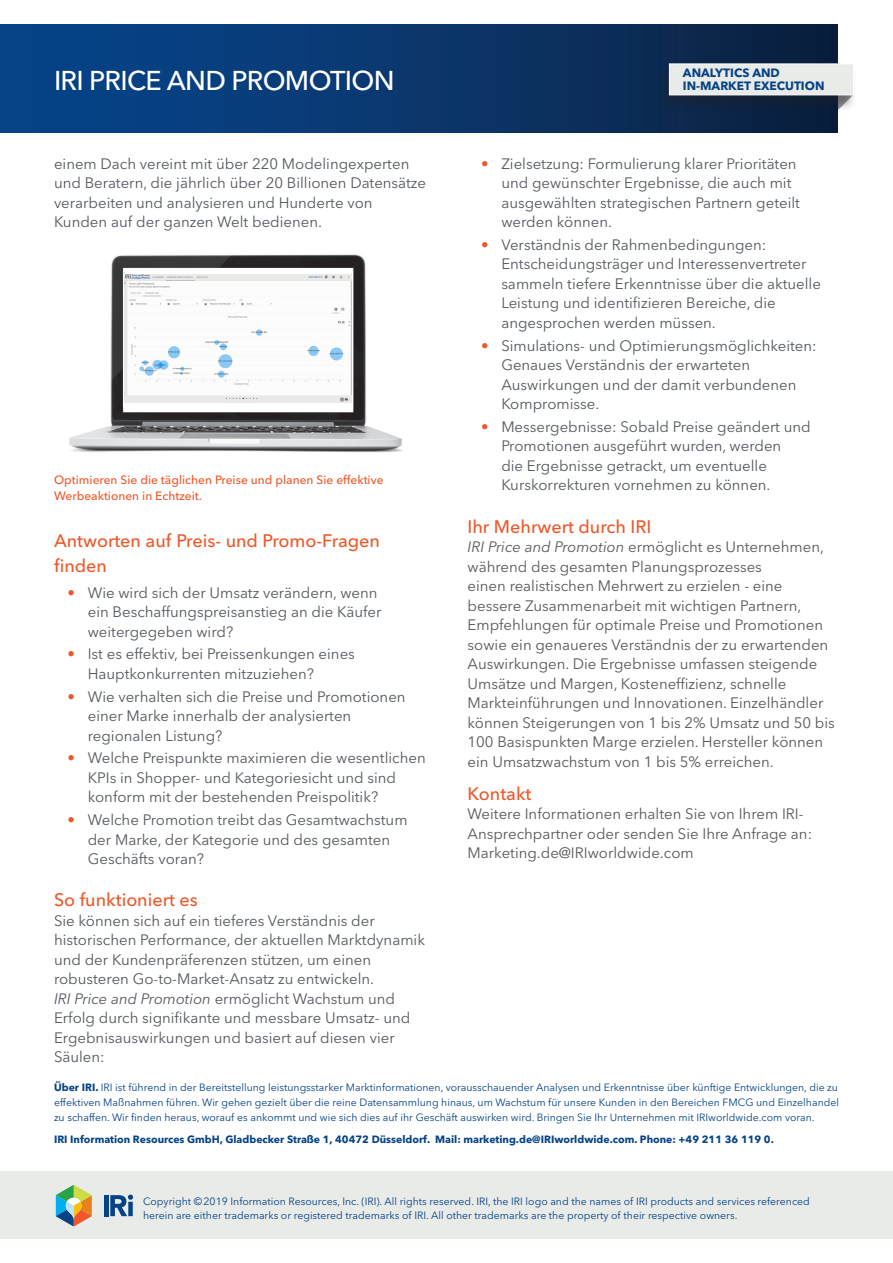
<style>
.page{position:relative;width:893px;height:1263px;background:#fff}
.page>*{position:absolute;margin:0;border:0;box-sizing:border-box;transform-origin:0 0}
.Page1_Main_Header{font:500 27px "Avenir Next LT Pro";letter-spacing:-.025em;color:#fff}
.header1{font:500 18px/25.5px "Avenir Next LT Pro";color:#ee5829}
.Body_Copy{font:15px/19.5px "Avenir Next LT Pro";color:#535860}
.Body_Copy_Bullets{font:15px/19.5px "Avenir Next LT Pro";color:#57585a}
.t1{font:500 12px/16.5px "Avenir Next LT Pro";color:#ee5829}
.t2{font:700 12px "Avenir Next LT Pro";color:#054286}
.t3{font:10.5px/15px "Avenir Next LT Pro";color:#054286}
.t4{font:700 10.5px "Avenir Next LT Pro";color:#054286}
.s1{color:#ee5829}
.s2{font-style:italic}
.s3{font-weight:700}
</style>
<div class="page">
<div style="left:0;top:24px;width:837px;height:109px;background:linear-gradient(to right,#074791,#0c2140)"></div>
<div style="left:0;top:1171px;width:893px;height:68px;background:#e9ebe8"></div>
<svg style="left:56px;top:1185px;width:36px;height:41px"></svg>
<svg style="left:104px;top:1194px;width:30px;height:23px"></svg>
<div style="left:656px;top:64px;width:201px;height:48px;background:#231f20;opacity:.4"></div>
<div style="left:669px;top:64px;width:185px;height:31px;background:#e9ebe8"></div>
<img style="left:69px;top:254px;width:333px;height:199px">
<img style="left:125px;top:274px;width:226px;height:129px">
<div style="left:125px;top:403px;width:227px;height:8px;background:#fff"></div>
<div style="left:125px;top:268px;width:225px;height:6px;background:#fff"></div>
<p class="Page1_Main_Header" style="left:54px;top:64px;width:342px">IRI PRICE AND PROMOTION</p>
<p class="Body_Copy" style="left:54px;top:154px;width:374px">einem Dach vereint mit über 220 Modelingexperten und Beratern, die jährlich über 20 Billionen Datensätze verarbeiten und analysieren und Hunderte von Kunden auf der ganzen Welt bedienen.</p>
<p class="t1" style="left:54px;top:471px;width:331px">Optimieren Sie die täglichen Preise und planen Sie effektive<br>Werbeaktionen in Echtzeit.</p>
<p class="header1" style="left:54px;top:528px;width:327px">Antworten auf Preis- und Promo-Fragen finden</p>
<p class="Body_Copy" style="left:88px;top:583px;width:295px;text-indent:-20px"><span class="s1">•</span> Wie wird sich der Umsatz verändern, wenn ein Beschaffungspreisanstieg an die Käufer weitergegeben wird?</p>
<p class="Body_Copy" style="left:88px;top:644px;width:269px;text-indent:-20px"><span class="s1">•</span> Ist es effektiv, bei Preissenkungen eines<br>Hauptkonkurrenten mitzuziehen?</p>
<p class="Body_Copy" style="left:88px;top:687px;width:319px;text-indent:-20px"><span class="s1">•</span> Wie verhalten sich die Preise und Promotionen einer Marke innerhalb der analysierten regionalen Listung?</p>
<p class="Body_Copy" style="left:88px;top:748px;width:339px;text-indent:-20px"><span class="s1">•</span> Welche Preispunkte maximieren die wesentlichen<br>KPIs in Shopper- und Kategoriesicht und sind konform mit der bestehenden Preispolitik?</p>
<p class="Body_Copy" style="left:88px;top:810px;width:321px;text-indent:-20px"><span class="s1">•</span> Welche Promotion treibt das Gesamtwachstum der Marke, der Kategorie und des gesamten<br>Geschäfts voran?</p>
<p class="header1" style="left:54px;top:887px;width:145px">So funktioniert es</p>
<p class="Body_Copy" style="left:54px;top:911px;width:372px">Sie können sich auf ein tieferes Verständnis der historischen Performance, der aktuellen Marktdynamik und der Kundenpräferenzen stützen, um einen robusteren Go-to-Market-Ansatz zu entwickeln.</p>
<p class="Body_Copy" style="left:54px;top:989px;width:358px"><span class="s2">IRI Price and Promotion</span> ermöglicht Wachstum und Erfolg durch signifikante und messbare Umsatz- und Ergebnisauswirkungen und basiert auf diesen vier Säulen:</p>
<p class="t2" style="left:683px;top:65px;width:98px">ANALYTICS AND</p>
<p class="t2" style="left:683px;top:79px;width:143px">IN-MARKET EXECUTION</p>
<p class="Body_Copy" style="left:501px;top:154px;width:300px;text-indent:-20px"><span class="s1">•</span> Zielsetzung: Formulierung klarer Prioritäten und gewünschter Ergebnisse, die auch mit ausgewählten strategischen Partnern geteilt werden können.</p>
<p class="Body_Copy" style="left:501px;top:235px;width:321px;text-indent:-20px"><span class="s1">•</span> Verständnis der Rahmenbedingungen:<br>Entscheidungsträger und Interessenvertreter sammeln tiefere Erkenntnisse über die aktuelle Leistung und identifizieren Bereiche, die angesprochen werden müssen.</p>
<p class="Body_Copy" style="left:501px;top:336px;width:317px;text-indent:-20px"><span class="s1">•</span> Simulations- und Optimierungsmöglichkeiten:<br>Genaues Verständnis der erwarteten Auswirkungen und der damit verbundenen Kompromisse.</p>
<p class="Body_Copy" style="left:501px;top:417px;width:311px;text-indent:-20px"><span class="s1">•</span> Messergebnisse: Sobald Preise geändert und Promotionen ausgeführt wurden, werden<br>die Ergebnisse getrackt, um eventuelle Kurskorrekturen vornehmen zu können.</p>
<p class="header1" style="left:468px;top:514px;width:185px">Ihr Mehrwert durch IRI</p>
<p class="Body_Copy_Bullets" style="left:468px;top:537px;width:369px"><span class="s2">IRI Price and Promotion</span> ermöglicht es Unternehmen, während des gesamten Planungsprozesses<br>einen realistischen Mehrwert zu erzielen - eine bessere Zusammenarbeit mit wichtigen Partnern, Empfehlungen für optimale Preise und Promotionen sowie ein genaueres Verständnis der zu erwartenden Auswirkungen. Die Ergebnisse umfassen steigende Umsätze und Margen, Kosteneffizienz, schnelle Markteinführungen und Innovationen. Einzelhändler können Steigerungen von 1 bis 2% Umsatz und 50 bis 100 Basispunkten Marge erzielen. Hersteller können ein Umsatzwachstum von 1 bis 5% erreichen.</p>
<p class="header1" style="left:468px;top:781px;width:65px">Kontakt</p>
<p class="Body_Copy_Bullets" style="left:468px;top:804px;width:346px">Weitere Informationen erhalten Sie von Ihrem IRI-<br>Ansprechpartner oder senden Sie Ihre Anfrage an:<br>Marketing.de@IRIworldwide.com</p>
<p class="t3" style="left:54px;top:1080px;width:787px;text-align:justify"><span class="s3">Über IRI.</span> IRI ist führend in der Bereitstellung leistungsstarker Marktinformationen, vorausschauender Analysen und Erkenntnisse über künftige Entwicklungen, die zu effektiven Maßnahmen führen. Wir gehen gezielt über die reine Datensammlung hinaus, um Wachstum für unsere Kunden in den Bereichen FMCG und Einzelhandel zu schaffen. Wir finden heraus, worauf es ankommt und wie sich dies auf ihr Geschäft auswirken wird. Bringen Sie Ihr Unternehmen mit IRIworldwide.com voran.</p>
<p class="t4" style="left:54px;top:1133px;width:721px">IRI Information Resources GmbH, Gladbecker Straße 1, 40472 Düsseldorf. Mail: marketing.de@IRIworldwide.com. Phone: +49 211 36 119 0.</p>
<p class="t3" style="left:143px;top:1194px;width:668px;line-height:13.5px">Copyright ©2019 Information Resources, Inc. (IRI). All rights reserved. IRI, the IRI logo and the names of IRI products and services referenced herein are either trademarks or registered trademarks of IRI. All other trademarks are the property of their respective owners.</p>
</div>
